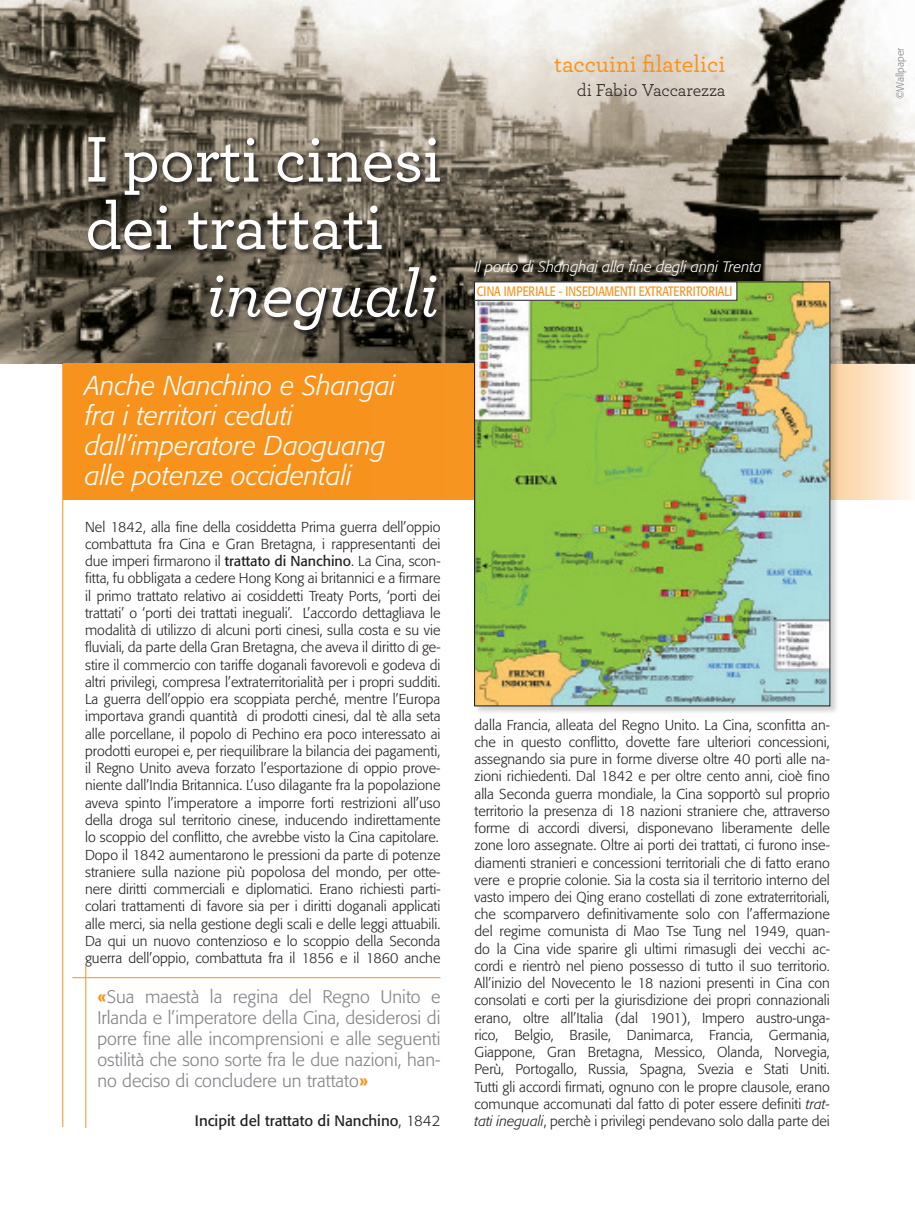
<style>
.page{position:relative;width:915px;height:1212px;background:#fff}
.page>*{position:absolute;margin:0;border:0;box-sizing:border-box;transform-origin:0 0}
.t1{font:500 67.5px/67.5px "Archer";letter-spacing:-.01em;color:#fff}
.t2{font:italic 500 67.5px "Archer";letter-spacing:-.01em;color:#fff}
.t3{font:italic 300 27px/30px "Formata";color:#fff}
.t4{font:500 24px "Archer";color:#f7931d}
.t5{font:300 18px/21px "Formata";color:#808285;text-align:justify}
.t6{font:18px "Archer";letter-spacing:-.01em;color:#231f20}
.t7{font:italic 300 15px "Formata";color:#fff}
.t8{font:15px "Formata";color:#231f20}
.t9{font:300 14.25px/17.2px "Formata";color:#231f20;text-align:justify}
.t10{font:13.5px "Formata";letter-spacing:-.005em;color:#f7931d;scale:.8 1}
.t11{font:300 10.5px "Formata";color:#808285}
.s1{font-weight:400}
.s2{font-weight:500;color:#f7931d}
.s3{font-weight:300}
.s4{font-style:italic}
</style>
<div class="page">
<hr style="left:62px;top:0;width:1px;height:1127px;background:#f7931d">
<img style="left:0;top:0;width:914px;height:364px">
<svg style="left:87px;top:136px;width:360px;height:202px;background:#5c5448"></svg>
<div style="left:63px;top:364px;width:851px;height:136px;background:#f7931d"></div>
<hr style="left:85px;top:965px;width:1px;height:163px;background:#f7931d">
<hr style="left:72px;top:977px;width:368px;height:1px;background:#f7931d">
<div style="left:474px;top:281px;width:365px;height:434px;background:#231f20;opacity:.2"></div>
<img style="left:476px;top:283px;width:352px;height:421px">
<div style="left:474px;top:282px;width:262px;height:18px;background:#fff"></div>
<div style="left:474px;top:281px;width:263px;height:20px;border:1px solid #231f20"></div>
<h1 class="t1" style="left:85px;top:122px;width:358px">I porti cinesi dei trattati</h1>
<h1 class="t2" style="left:206px;top:244px;width:234px">ineguali</h1>
<h2 class="t3" style="left:85px;top:371px;width:312px">Anche Nanchino e Shangai fra i territori ceduti dall’imperatore Daoguang alle potenze occidentali</h2>
<p class="t9" style="left:85px;top:518px;width:357px">Nel 1842, alla fine della cosiddetta Prima guerra dell’oppio combattuta fra Cina e Gran Bretagna, i rappresentanti dei due imperi firmarono il <span class="s1">trattato di Nanchino</span>. La Cina, scon&shy;fitta, fu obbligata a cedere Hong Kong ai britannici e a firmare il primo trattato relativo ai cosiddetti Treaty Ports, ‘porti dei trattati’ o ‘porti dei trattati ineguali’. L’accordo dettagliava le modalità di utilizzo di alcuni porti cinesi, sulla costa e su vie fluviali, da parte della Gran Bretagna, che aveva il diritto di ge&shy;stire il commercio con tariffe doganali favorevoli e godeva di altri privilegi, compresa l’extraterritorialità per i propri sudditi.<br>La guerra dell’oppio era scoppiata perché, mentre l’Europa importava grandi quantità di prodotti cinesi, dal tè alla seta alle porcellane, il popolo di Pechino era poco interessato ai prodotti europei e, per riequilibrare la bilancia dei pagamenti, il Regno Unito aveva forzato l’esportazione di oppio prove&shy;niente dall’India Britannica. L’uso dilagante fra la popolazione aveva spinto l’imperatore a imporre forti restrizioni all’uso della droga sul territorio cinese, inducendo indirettamente lo scoppio del conflitto, che avrebbe visto la Cina capitolare.<br>Dopo il 1842 aumentarono le pressioni da parte di potenze straniere sulla nazione più popolosa del mondo, per otte&shy;nere diritti commerciali e diplomatici. Erano richiesti parti&shy;colari trattamenti di favore sia per i diritti doganali applicati alle merci, sia nella gestione degli scali e delle leggi attuabili.<br>Da qui un nuovo contenzioso e lo scoppio della Seconda guerra dell’oppio, combattuta fra il 1856 e il 1860 anche</p>
<p class="t5" style="left:97px;top:987px;width:344px"><span class="s2">«</span>Sua maestà la regina del Regno Unito e Irlanda e l’imperatore della Cina, desiderosi di porre fine alle incomprensioni e alle seguenti ostilità che sono sorte fra le due nazioni, han&shy;no deciso di concludere un trattato<span class="s2">»</span></p>
<p class="t8" style="left:195px;top:1112px;width:247px">Incipit del trattato di Nanchino<span class="s3">, 1842</span></p>
<h3 class="t4" style="left:554px;top:46px;width:173px">taccuini filatelici</h3>
<p class="t6" style="left:576px;top:77px;width:150px">di Fabio Vaccarezza</p>
<p class="t7" style="left:474px;top:258px;width:289px">Il porto di Shanghai alla fine degli anni Trenta</p>
<p class="t10" style="left:476px;top:283px;width:321px">CINA IMPERIALE - INSEDIAMENTI EXTRATERRITORIALI</p>
<p class="t9" style="left:474px;top:716px;width:357px">dalla Francia, alleata del Regno Unito. La Cina, sconfitta an&shy;che in questo conflitto, dovette fare ulteriori concessioni, assegnando sia pure in forme diverse oltre 40 porti alle na&shy;zioni richiedenti. Dal 1842 e per oltre cento anni, cioè fino alla Seconda guerra mondiale, la Cina sopportò sul proprio territorio la presenza di 18 nazioni straniere che, attraverso forme di accordi diversi, disponevano liberamente delle zone loro assegnate. Oltre ai porti dei trattati, ci furono inse&shy;diamenti stranieri e concessioni territoriali che di fatto erano vere e proprie colonie. Sia la costa sia il territorio interno del vasto impero dei Qing erano costellati di zone extraterritoriali, che scomparvero definitivamente solo con l’affermazione del regime comunista di Mao Tse Tung nel 1949, quan&shy;do la Cina vide sparire gli ultimi rimasugli dei vecchi ac&shy;cordi e rientrò nel pieno possesso di tutto il suo territorio.<br>All’inizio del Novecento le 18 nazioni presenti in Cina con consolati e corti per la giurisdizione dei propri connazionali erano, oltre all’Italia (dal 1901), Impero austro-unga&shy;rico, Belgio, Brasile, Danimarca, Francia, Germania, Giappone, Gran Bretagna, Messico, Olanda, Norvegia, Perù, Portogallo, Russia, Spagna, Svezia e Stati Uniti.<br>Tutti gli accordi firmati, ognuno con le propre clausole, erano comunque accomunati dal fatto di poter essere definiti <span class="s4">trat&shy;tati ineguali</span>, perchè i privilegi pendevano solo dalla parte dei</p>
<p class="t11" style="left:893px;top:99px;width:53px;rotate:-90deg">©Wallpaper</p>
</div>
